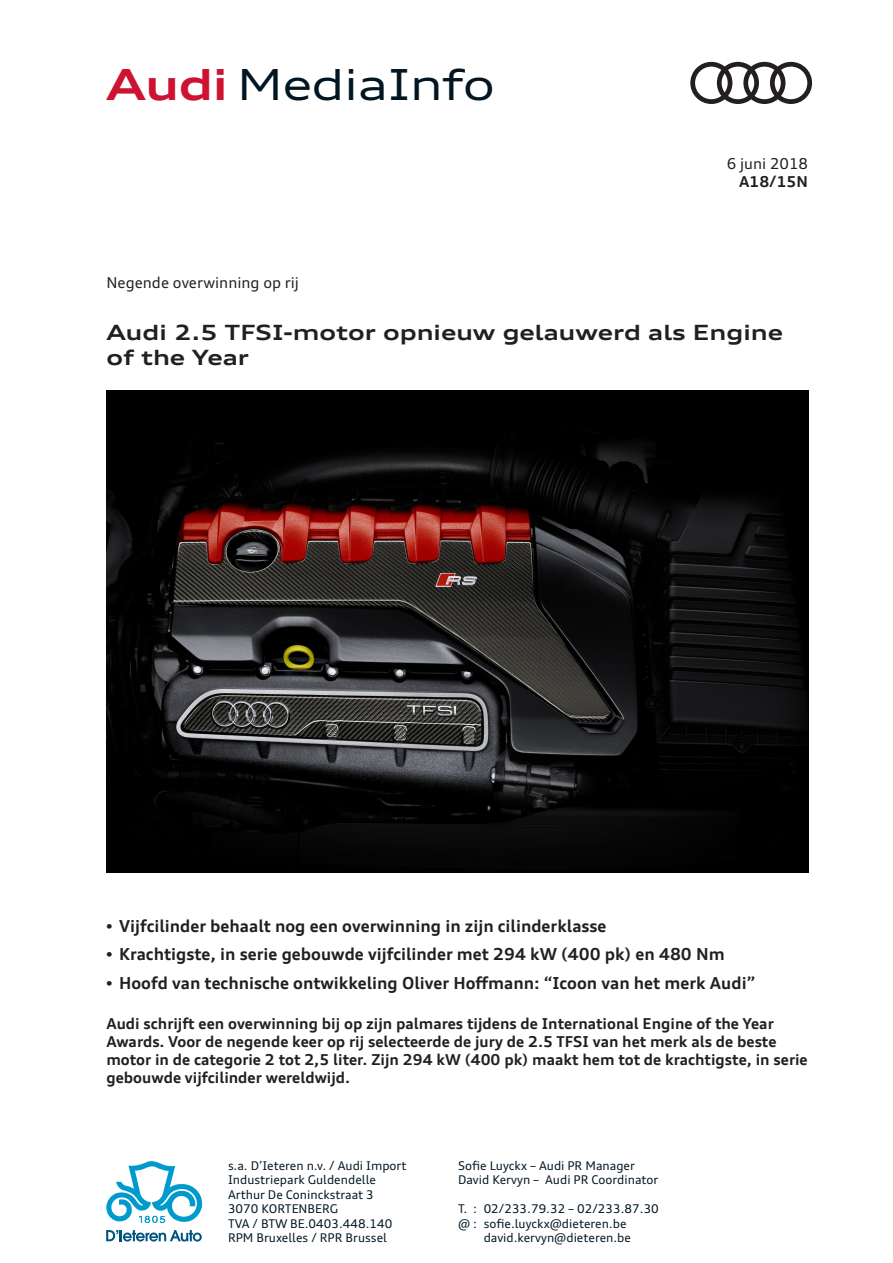
<style>
.page{position:relative;width:893px;height:1263px;background:#fff}
.page>*{position:absolute;margin:0;border:0;box-sizing:border-box;transform-origin:0 0}
.t1{font:expanded 42.75px "Audi Type";letter-spacing:-.015em;color:#011622}
.Headline{font:700 expanded 21px/25.2px "Audi Type";color:#231f20}
.t2{font:700 16.5px "Audi Type";color:#231f20}
.Intro{font:700 15px/18px "Audi Type";color:#231f20}
.Body{font:15px "Audi Type";color:#231f20}
.t3{font:12px/14.4px "Audi Type";color:#011622}
.s1{font-weight:700;color:#cd1331}
.s2{font-family:"Arial"}
</style>
<div class="page">
<svg style="left:106px;top:1161px;width:96px;height:62px"></svg>
<svg style="left:106px;top:1230px;width:96px;height:11px"></svg>
<svg style="left:690px;top:62px;width:122px;height:42px"></svg>
<img style="left:106px;top:390px;width:702px;height:482px">
<h1 class="t1" style="left:106px;top:58px;width:390px"><span class="s1">Audi</span> MediaInfo</h1>
<p class="Body" style="left:727px;top:154px;width:83px">6 juni 2018</p>
<p class="Intro" style="left:739px;top:172px;width:70px">A18/15N</p>
<p class="Body" style="left:106px;top:273px;width:194px">Negende overwinning op rij</p>
<p class="Headline" style="left:106px;top:319px;width:678px">Audi 2.5 TFSI-motor opnieuw gelauwerd als Engine of the Year</p>
<p class="t2" style="left:106px;top:916px;width:502px"><span class="s2">•</span> Vijfcilinder behaalt nog een overwinning in zijn cilinderklasse</p>
<p class="t2" style="left:106px;top:944px;width:620px"><span class="s2">•</span> Krachtigste, in serie gebouwde vijfcilinder met 294 kW (400 pk) en 480 Nm</p>
<p class="t2" style="left:106px;top:972px;width:650px"><span class="s2">•</span> Hoofd van technische ontwikkeling Oliver Hoffmann: “Icoon van het merk Audi”</p>
<p class="Intro" style="left:106px;top:1014px;width:703px">Audi schrijft een overwinning bij op zijn palmares tijdens de International Engine of the Year Awards. Voor de negende keer op rij selecteerde de jury de 2.5 TFSI van het merk als de beste motor in de categorie 2 tot 2,5 liter. Zijn 294 kW (400 pk) maakt hem tot de krachtigste, in serie gebouwde vijfcilinder wereldwijd.</p>
<p class="t3" style="left:228px;top:1158px;width:180px">s.a. D’Ieteren n.v. / Audi Import<br>Industriepark Guldendelle<br>Arthur De Coninckstraat 3<br>3070 KORTENBERG<br>TVA / BTW BE.0403.448.140<br>RPM Bruxelles / RPR Brussel</p>
<p class="t3" style="left:458px;top:1158px;width:202px">Sofie Luyckx – Audi PR Manager<br>David Kervyn – Audi PR Coordinator</p>
<p class="t3" style="left:458px;top:1201px;width:202px">T. : 02/233.79.32 – 02/233.87.30</p>
<p class="t3" style="left:458px;top:1216px;width:170px">@ : sofie.luyckx@dieteren.be</p>
<p class="t3" style="left:484px;top:1230px;width:149px">david.kervyn@dieteren.be</p>
</div>
